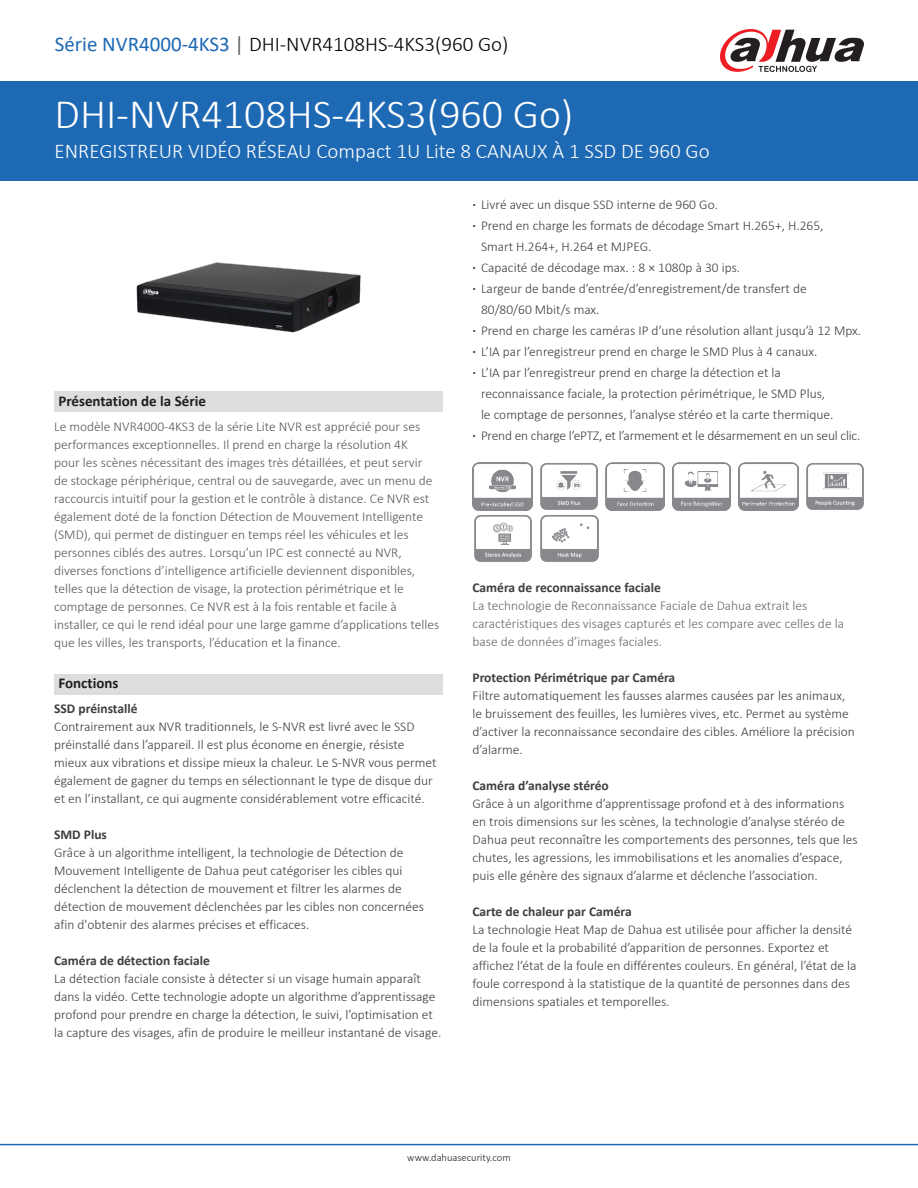
<style>
.page{position:relative;width:918px;height:1188px;background:#fff}
.page>*{position:absolute;margin:0;border:0;box-sizing:border-box;transform-origin:0 0}
.t1{font:300 42px "Calibri";color:#fff}
.t2{font:300 21px "Calibri";color:#fff}
.t3{font:300 21px "Calibri";color:#000}
.t4{font:700 15px "Calibri";color:#231f20}
.t5{font:300 13.5px/18px "Calibri";color:#3e3e3f}
.t6{font:300 13.5px/18px "Calibri";color:#57585a}
.t7{font:700 13.5px "Calibri";color:#3e3e3f}
.t8{font:300 13.5px/18px "Calibri";color:#69696c}
.t9{font:300 10.5px "Calibri";color:#231f20}
.s1{font-weight:400;color:#1e69b4}
.s2{font-weight:400;color:#636366}
.s3{font-weight:700}
</style>
<div class="page">
<div style="left:54px;top:392px;width:389px;height:20px;background:#dbddde"></div>
<div style="left:54px;top:674px;width:389px;height:21px;background:#dbddde"></div>
<div style="left:0;top:81px;width:918px;height:100px;background:#1e69b4"></div>
<hr style="left:0;top:1144px;width:918px;height:1px;background:#1e69b4">
<svg style="left:720px;top:29px;width:144px;height:43px"></svg>
<img style="left:136px;top:262px;width:225px;height:71px">
<img style="left:673px;top:463px;width:58px;height:47px">
<img style="left:739px;top:462px;width:59px;height:49px">
<img style="left:540px;top:463px;width:59px;height:99px">
<img style="left:474px;top:515px;width:58px;height:47px">
<img style="left:806px;top:463px;width:58px;height:47px">
<img style="left:472px;top:462px;width:60px;height:49px">
<img style="left:606px;top:462px;width:59px;height:49px">
<p class="t3" style="left:55px;top:31px;width:455px"><span class="s1">Série NVR4000-4KS3</span> <span class="s2">|</span> DHI-NVR4108HS-4KS3(960 Go)</p>
<p class="t1" style="left:55px;top:88px;width:520px">DHI-NVR4108HS-4KS3(960 Go)</p>
<p class="t2" style="left:55px;top:138px;width:657px">ENREGISTREUR VIDÉO RÉSEAU Compact 1U Lite 8 CANAUX À 1 SSD DE 960 Go</p>
<p class="t5" style="left:472px;top:195px;width:247px"><span class="s3">·</span> Livré avec un disque SSD interne de 960 Go.</p>
<p class="t5" style="left:481px;top:215px;width:344px;line-height:21px;text-indent:-9px"><span class="s3">·</span> Prend en charge les formats de décodage Smart H.265+, H.265,<br>Smart H.264+, H.264 et MJPEG.</p>
<p class="t5" style="left:472px;top:258px;width:269px"><span class="s3">·</span> Capacité de décodage max. : 8 × 1080p à 30 ips.</p>
<p class="t5" style="left:481px;top:278px;width:327px;line-height:21px;text-indent:-9px"><span class="s3">·</span> Largeur de bande d’entrée/d’enregistrement/de transfert de<br>80/80/60 Mbit/s max.</p>
<p class="t5" style="left:472px;top:321px;width:390px"><span class="s3">·</span> Prend en charge les caméras IP d’une résolution allant jusqu’à 12 Mpx.</p>
<p class="t5" style="left:472px;top:342px;width:346px"><span class="s3">·</span> L’IA par l’enregistreur prend en charge le SMD Plus à 4 canaux.</p>
<p class="t5" style="left:481px;top:362px;width:354px;line-height:21px;text-indent:-9px"><span class="s3">·</span> L’IA par l’enregistreur prend en charge la détection et la reconnaissance faciale, la protection périmétrique, le SMD Plus, le comptage de personnes, l’analyse stéréo et la carte thermique.</p>
<p class="t5" style="left:472px;top:426px;width:389px"><span class="s3">·</span> Prend en charge l’ePTZ, et l’armement et le désarmement en un seul clic.</p>
<p class="t4" style="left:58px;top:390px;width:149px">Présentation de la Série</p>
<p class="t6" style="left:54px;top:417px;width:387px">Le modèle NVR4000-4KS3 de la série Lite NVR est apprécié pour ses performances exceptionnelles. Il prend en charge la résolution 4K<br>pour les scènes nécessitant des images très détaillées, et peut servir de stockage périphérique, central ou de sauvegarde, avec un menu de raccourcis intuitif pour la gestion et le contrôle à distance. Ce NVR est également doté de la fonction Détection de Mouvement Intelligente (SMD), qui permet de distinguer en temps réel les véhicules et les personnes ciblés des autres. Lorsqu’un IPC est connecté au NVR, diverses fonctions d’intelligence artificielle deviennent disponibles, telles que la détection de visage, la protection périmétrique et le comptage de personnes. Ce NVR est à la fois rentable et facile à installer, ce qui le rend idéal pour une large gamme d’applications telles que les villes, les transports, l’éducation et la finance.</p>
<p class="t4" style="left:58px;top:673px;width:62px">Fonctions</p>
<p class="t7" style="left:54px;top:699px;width:85px">SSD préinstallé</p>
<p class="t5" style="left:54px;top:717px;width:384px">Contrairement aux NVR traditionnels, le S-NVR est livré avec le SSD préinstallé dans l’appareil. Il est plus économe en énergie, résiste mieux aux vibrations et dissipe mieux la chaleur. Le S-NVR vous permet également de gagner du temps en sélectionnant le type de disque dur et en l’installant, ce qui augmente considérablement votre efficacité.</p>
<p class="t7" style="left:54px;top:825px;width:54px">SMD Plus</p>
<p class="t5" style="left:54px;top:843px;width:372px">Grâce à un algorithme intelligent, la technologie de Détection de Mouvement Intelligente de Dahua peut catégoriser les cibles qui déclenchent la détection de mouvement et filtrer les alarmes de détection de mouvement déclenchées par les cibles non concernées afin d'obtenir des alarmes précises et efficaces.</p>
<p class="t7" style="left:54px;top:951px;width:157px">Caméra de détection faciale</p>
<p class="t5" style="left:54px;top:969px;width:389px">La détection faciale consiste à détecter si un visage humain apparaît dans la vidéo. Cette technologie adopte un algorithme d’apprentissage profond pour prendre en charge la détection, le suivi, l’optimisation et la capture des visages, afin de produire le meilleur instantané de visage.</p>
<p class="t7" style="left:472px;top:578px;width:190px">Caméra de reconnaissance faciale</p>
<p class="t8" style="left:472px;top:596px;width:373px">La technologie de Reconnaissance Faciale de Dahua extrait les caractéristiques des visages capturés et les compare avec celles de la base de données d’images faciales.</p>
<p class="t7" style="left:472px;top:668px;width:204px">Protection Périmétrique par Caméra</p>
<p class="t5" style="left:472px;top:686px;width:384px">Filtre automatiquement les fausses alarmes causées par les animaux, le bruissement des feuilles, les lumières vives, etc. Permet au système d’activer la reconnaissance secondaire des cibles. Améliore la précision d’alarme.</p>
<p class="t7" style="left:472px;top:776px;width:138px">Caméra d’analyse stéréo</p>
<p class="t5" style="left:472px;top:794px;width:387px">Grâce à un algorithme d’apprentissage profond et à des informations en trois dimensions sur les scènes, la technologie d’analyse stéréo de Dahua peut reconnaître les comportements des personnes, tels que les chutes, les agressions, les immobilisations et les anomalies d’espace, puis elle génère des signaux d’alarme et déclenche l’association.</p>
<p class="t7" style="left:472px;top:902px;width:161px">Carte de chaleur par Caméra</p>
<p class="t5" style="left:472px;top:920px;width:385px">La technologie Heat Map de Dahua est utilisée pour afficher la densité de la foule et la probabilité d’apparition de personnes. Exportez et affichez l’état de la foule en différentes couleurs. En général, l’état de la foule correspond à la statistique de la quantité de personnes dans des dimensions spatiales et temporelles.</p>
<p class="t9" style="left:407px;top:1151px;width:105px">www.dahuasecurity.com</p>
</div>
